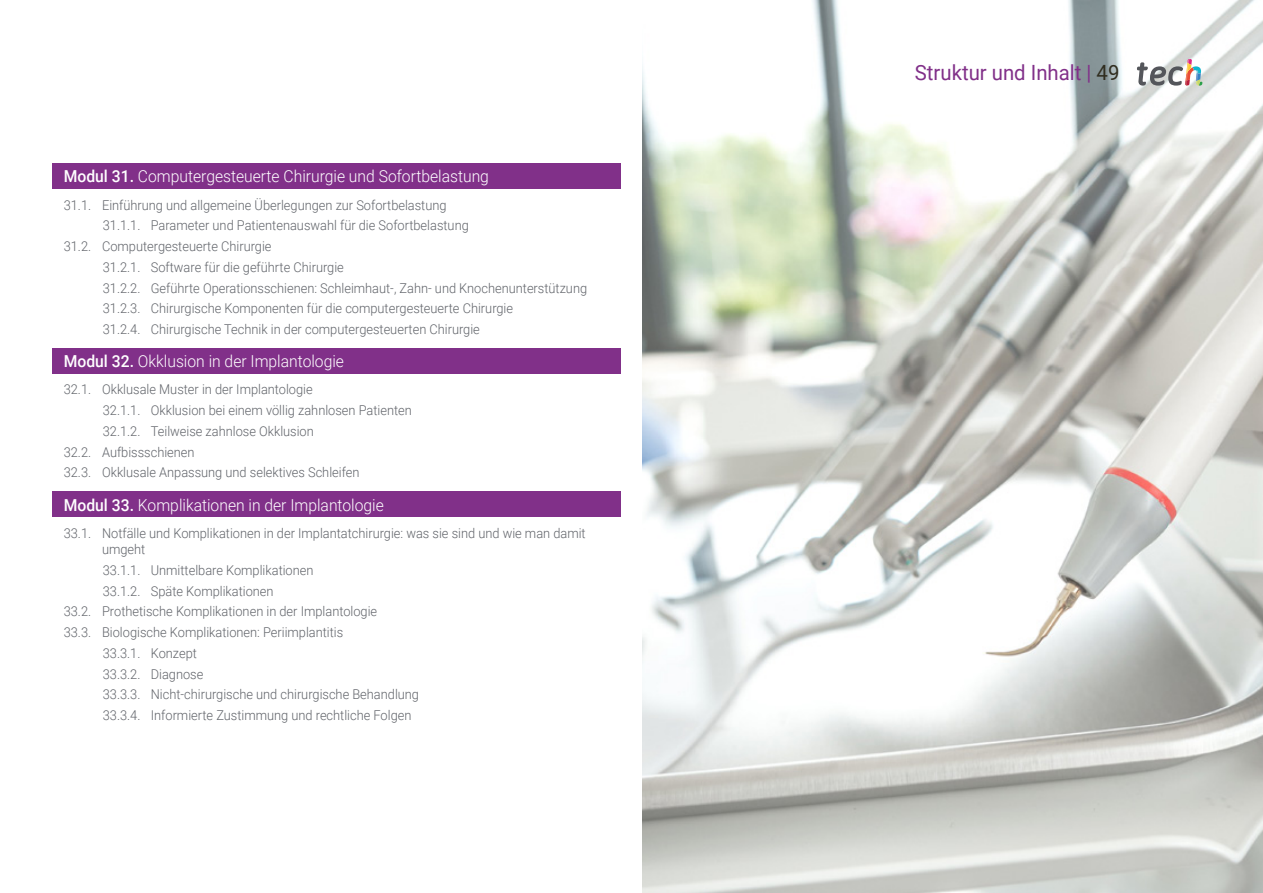
<style>
.page{position:relative;width:1263px;height:893px;background:#fff}
.page>*{position:absolute;margin:0;border:0;box-sizing:border-box;transform-origin:0 0}
.t1{font:21px "Roboto";color:#813089}
.t2{font:300 16.5px "Roboto";color:#fff;scale:.95 1}
.t3{font:300 13.5px/16.5px "Roboto";color:#61646a;scale:.95 1}
.s1{font-weight:500}
.s2{color:#312e20}
</style>
<div class="page">
<img style="left:642px;top:0;width:621px;height:893px">
<div style="left:53px;top:164px;width:568px;height:25px;background:#813089"></div>
<div style="left:53px;top:348px;width:568px;height:25px;background:#813089"></div>
<div style="left:53px;top:492px;width:568px;height:25px;background:#813089"></div>
<svg style="left:1137px;top:59px;width:65px;height:27px"></svg>
<p class="t2" style="left:64px;top:165px;width:449px"><span class="s1">Modul 31.</span> Computergesteuerte Chirurgie und Sofortbelastung</p>
<p class="t3" style="left:64px;top:196px;width:404px">31.1. Einführung und allgemeine Überlegungen zur Sofortbelastung</p>
<p class="t3" style="left:103px;top:217px;width:387px">31.1.1. Parameter und Patientenauswahl für die Sofortbelastung</p>
<p class="t3" style="left:64px;top:238px;width:220px">31.2. Computergesteuerte Chirurgie</p>
<p class="t3" style="left:103px;top:258px;width:255px">31.2.1. Software für die geführte Chirurgie</p>
<p class="t3" style="left:103px;top:279px;width:511px">31.2.2. Geführte Operationsschienen: Schleimhaut-, Zahn- und Knochenunterstützung</p>
<p class="t3" style="left:103px;top:300px;width:433px">31.2.3. Chirurgische Komponenten für die computergesteuerte Chirurgie</p>
<p class="t3" style="left:103px;top:321px;width:398px">31.2.4. Chirurgische Technik in der computergesteuerten Chirurgie</p>
<p class="t2" style="left:64px;top:350px;width:296px"><span class="s1">Modul 32.</span> Okklusion in der Implantologie</p>
<p class="t3" style="left:64px;top:381px;width:264px">32.1. Okklusale Muster in der Implantologie</p>
<p class="t3" style="left:103px;top:402px;width:327px">32.1.1. Okklusion bei einem völlig zahnlosen Patienten</p>
<p class="t3" style="left:103px;top:422px;width:224px">32.1.2. Teilweise zahnlose Okklusion</p>
<p class="t3" style="left:64px;top:443px;width:139px">32.2. Aufbissschienen</p>
<p class="t3" style="left:64px;top:464px;width:313px">32.3. Okklusale Anpassung und selektives Schleifen</p>
<p class="t2" style="left:64px;top:493px;width:338px"><span class="s1">Modul 33.</span> Komplikationen in der Implantologie</p>
<p class="t3" style="left:102px;top:524px;width:511px;text-indent:-38px">33.1. Notfälle und Komplikationen in der Implantatchirurgie: was sie sind und wie man damit umgeht</p>
<p class="t3" style="left:103px;top:561px;width:223px">33.1.1. Unmittelbare Komplikationen</p>
<p class="t3" style="left:103px;top:582px;width:181px">33.1.2. Späte Komplikationen</p>
<p class="t3" style="left:64px;top:603px;width:331px">33.2. Prothetische Komplikationen in der Implantologie</p>
<p class="t3" style="left:64px;top:624px;width:296px">33.3. Biologische Komplikationen: Periimplantitis</p>
<p class="t3" style="left:103px;top:644px;width:101px">33.3.1. Konzept</p>
<p class="t3" style="left:103px;top:665px;width:107px">33.3.2. Diagnose</p>
<p class="t3" style="left:103px;top:686px;width:334px">33.3.3. Nicht-chirurgische und chirurgische Behandlung</p>
<p class="t3" style="left:103px;top:707px;width:326px">33.3.4. Informierte Zustimmung und rechtliche Folgen</p>
<h1 class="t1" style="left:915px;top:57px;width:206px">Struktur und Inhalt | <span class="s2">49</span></h1>
</div>
